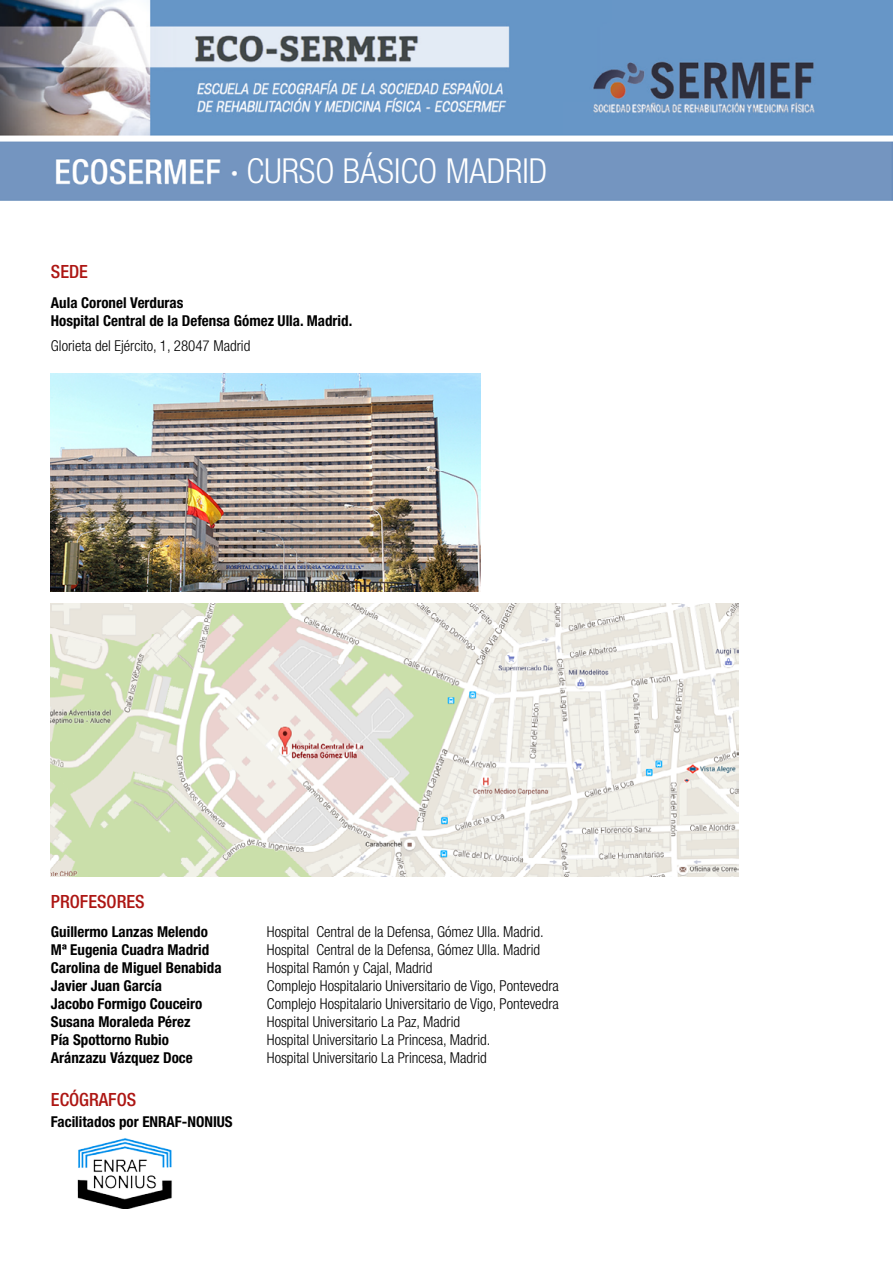
<style>
.page{position:relative;width:893px;height:1263px;background:#fff}
.page>*{position:absolute;margin:0;border:0;box-sizing:border-box;transform-origin:0 0}
.t1{font:300 condensed 34.5px "Helvetica Neue LT Std";color:#fff}
.t2{font:500 condensed 18.15px "Helvetica Neue LT Std";color:#ad1613}
.t3{font:300 condensed 15px "Helvetica Neue LT Std";color:#000}
.t4{font:700 condensed 15px/18px "Helvetica Neue LT Std";color:#000}
</style>
<div class="page">
<img style="left:0;top:0;width:893px;height:201px">
<div style="left:247px;top:151px;width:369px;height:43px;background:#7495c0"></div>
<img style="left:51px;top:374px;width:429px;height:217px">
<img style="left:51px;top:603px;width:687px;height:273px">
<img style="left:77px;top:1138px;width:95px;height:71px">
<p class="t2" style="left:51px;top:260px;width:39px">SEDE</p>
<h1 class="t1" style="left:247px;top:151px;width:302px">CURSO BÁSICO MADRID</h1>
<p class="t4" style="left:51px;top:294px;width:303px">Aula Coronel Verduras<br>Hospital Central de la Defensa Gómez Ulla. Madrid.</p>
<p class="t3" style="left:51px;top:337px;width:201px">Glorieta del Ejército, 1, 28047 Madrid</p>
<p class="t2" style="left:51px;top:891px;width:95px">PROFESORES</p>
<p class="t4" style="left:51px;top:922px;width:159px">Guillermo Lanzas Melendo</p>
<p class="t3" style="left:267px;top:923px;width:278px">Hospital Central de la Defensa, Gómez Ulla. Madrid.</p>
<p class="t4" style="left:51px;top:940px;width:160px">Mª Eugenia Cuadra Madrid</p>
<p class="t3" style="left:267px;top:941px;width:275px">Hospital Central de la Defensa, Gómez Ulla. Madrid</p>
<p class="t4" style="left:51px;top:958px;width:172px">Carolina de Miguel Benabida</p>
<p class="t3" style="left:267px;top:959px;width:167px">Hospital Ramón y Cajal, Madrid</p>
<p class="t4" style="left:51px;top:976px;width:113px">Javier Juan García</p>
<p class="t3" style="left:267px;top:977px;width:293px">Complejo Hospitalario Universitario de Vigo, Pontevedra</p>
<p class="t4" style="left:51px;top:994px;width:153px">Jacobo Formigo Couceiro</p>
<p class="t3" style="left:267px;top:995px;width:293px">Complejo Hospitalario Universitario de Vigo, Pontevedra</p>
<p class="t4" style="left:51px;top:1012px;width:141px">Susana Moraleda Pérez</p>
<p class="t3" style="left:267px;top:1013px;width:195px">Hospital Universitario La Paz, Madrid</p>
<p class="t4" style="left:51px;top:1030px;width:120px">Pía Spottorno Rubio</p>
<p class="t3" style="left:267px;top:1031px;width:225px">Hospital Universitario La Princesa, Madrid.</p>
<p class="t4" style="left:51px;top:1048px;width:143px">Aránzazu Vázquez Doce</p>
<p class="t3" style="left:267px;top:1049px;width:221px">Hospital Universitario La Princesa, Madrid</p>
<p class="t2" style="left:51px;top:1089px;width:87px">ECÓGRAFOS</p>
<p class="t4" style="left:51px;top:1112px;width:183px">Facilitados por ENRAF-NONIUS</p>
</div>
